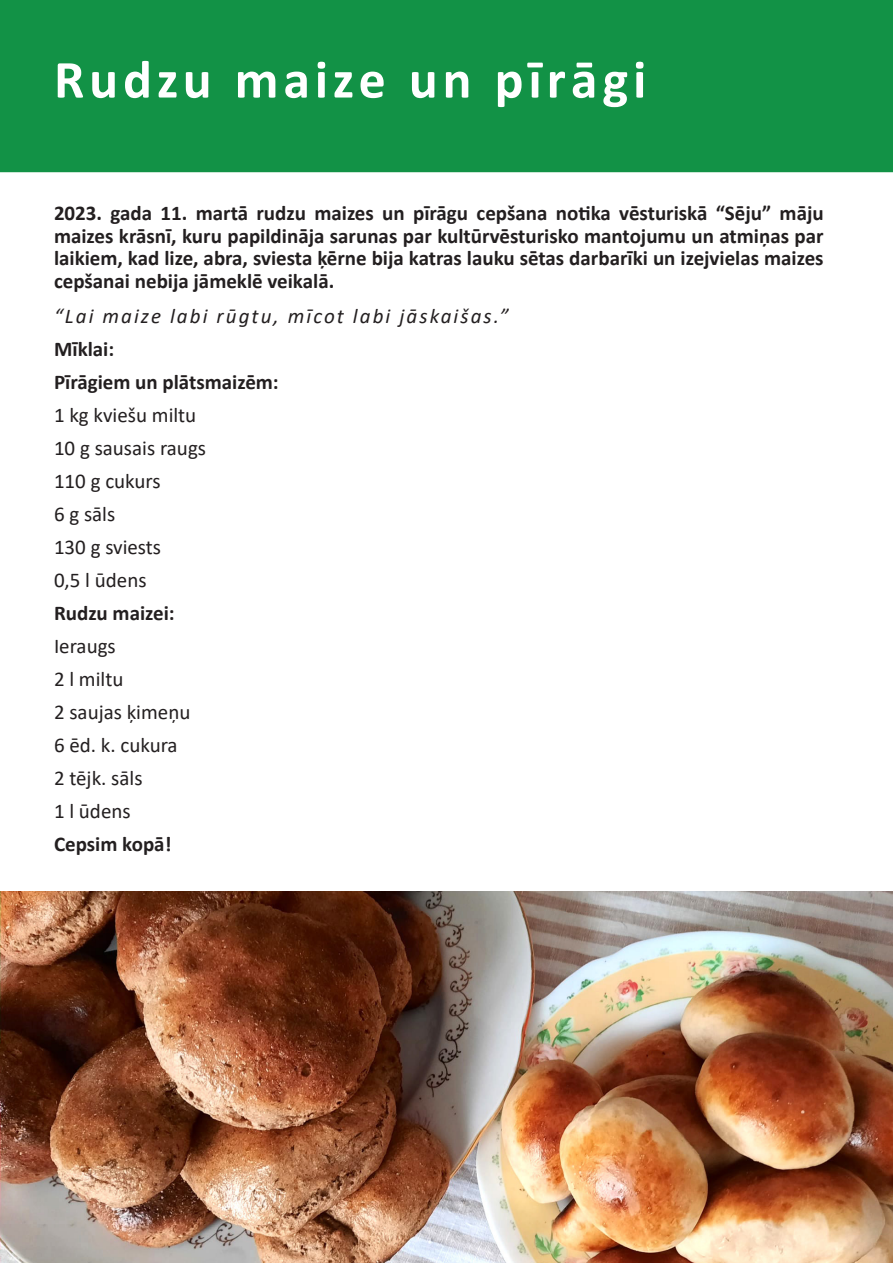
<style>
.page{position:relative;width:893px;height:1263px;background:#fff}
.page>*{position:absolute;margin:0;border:0;box-sizing:border-box;transform-origin:0 0}
.t1{font:700 54px "Calibri";letter-spacing:.09em;color:#fff}
.t2{font:700 21px/22.6px "Calibri";color:#231f20;text-align:justify}
.t3{font:21px "Calibri";color:#231f20}
.t4{font:italic 21px "Calibri";letter-spacing:.1em;color:#231f20}
</style>
<div class="page">
<img style="left:0;top:891px;width:893px;height:372px">
<div style="left:1px;top:1px;width:891px;height:170px;background:#129246"></div>
<div style="left:0;top:0;width:893px;height:172px;border:2px solid #129246"></div>
<p class="t1" style="left:54px;top:41px;width:594px">Rudzu maize un pīrāgi</p>
<p class="t2" style="left:54px;top:201px;width:771px">2023. gada 11. martā rudzu maizes un pīrāgu cepšana notika vēsturiskā “Sēju” māju maizes krāsnī, kuru papildināja sarunas par kultūrvēsturisko mantojumu un atmiņas par laikiem, kad lize, abra, sviesta ķērne bija katras lauku sētas darbarīki un izejvielas maizes cepšanai nebija jāmeklē veikalā.</p>
<p class="t4" style="left:54px;top:301px;width:456px">“Lai maize labi rūgtu, mīcot labi jāskaišas.”</p>
<p class="t2" style="left:54px;top:337px;width:62px">Mīklai:</p>
<p class="t2" style="left:54px;top:370px;width:226px">Pīrāgiem un plātsmaizēm:</p>
<p class="t3" style="left:54px;top:400px;width:144px">1 kg kviešu miltu</p>
<p class="t3" style="left:54px;top:433px;width:154px">10 g sausais raugs</p>
<p class="t3" style="left:54px;top:466px;width:108px">110 g cukurs</p>
<p class="t3" style="left:54px;top:499px;width:63px">6 g sāls</p>
<p class="t3" style="left:54px;top:532px;width:109px">130 g sviests</p>
<p class="t3" style="left:54px;top:565px;width:94px">0,5 l ūdens</p>
<p class="t2" style="left:54px;top:601px;width:122px">Rudzu maizei:</p>
<p class="t3" style="left:54px;top:631px;width:63px">Ieraugs</p>
<p class="t3" style="left:54px;top:664px;width:71px">2 l miltu</p>
<p class="t3" style="left:54px;top:697px;width:138px">2 saujas ķimeņu</p>
<p class="t3" style="left:54px;top:730px;width:125px">6 ēd. k. cukura</p>
<p class="t3" style="left:54px;top:763px;width:90px">2 tējk. sāls</p>
<p class="t3" style="left:54px;top:796px;width:78px">1 l ūdens</p>
<p class="t2" style="left:54px;top:832px;width:119px">Cepsim kopā!</p>
</div>
